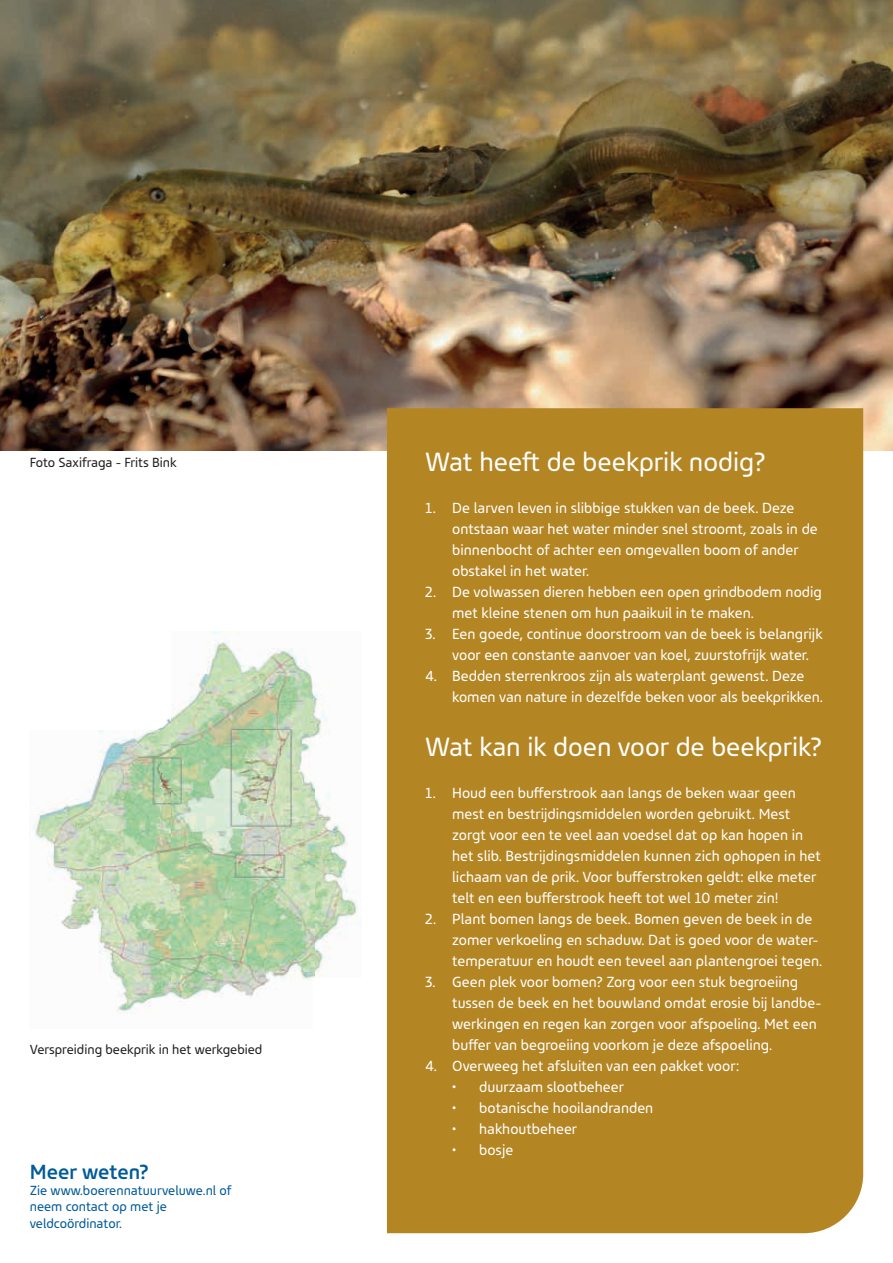
<style>
.page{position:relative;width:893px;height:1263px;background:#fff}
.page>*{position:absolute;margin:0;border:0;box-sizing:border-box;transform-origin:0 0}
.t1{font:27px "Bjorn";color:#fff}
.t2{font:500 21px "Bjorn";color:#015a99}
.t3{font:15px/21px "Bjorn";color:#fff}
.t4{font:13.5px/16.2px "Bjorn";color:#015a99}
.t5{font:13.5px "Bjorn";color:#231f20}
</style>
<div class="page">
<img style="left:33px;top:631px;width:325px;height:384px">
<img style="left:0;top:0;width:893px;height:451px">
<div style="left:387px;top:408px;width:476px;height:825px;background:#b48523"></div>
<p class="t5" style="left:30px;top:452px;width:148px">Foto Saxifraga - Frits Bink</p>
<p class="t5" style="left:30px;top:1039px;width:234px">Verspreiding beekprik in het werkgebied</p>
<h2 class="t2" style="left:30px;top:1154px;width:120px">Meer weten?</h2>
<p class="t4" style="left:30px;top:1181px;width:203px">Zie www.boerennatuurveluwe.nl of neem contact op met je veldcoördinator.</p>
<h1 class="t1" style="left:425px;top:440px;width:342px">Wat heeft de beekprik nodig?</h1>
<p class="t3" style="left:452px;top:496px;width:367px;text-indent:-27px">1. De larven leven in slibbige stukken van de beek. Deze ontstaan waar het water minder snel stroomt, zoals in de binnenbocht of achter een omgevallen boom of ander obstakel in het water.</p>
<p class="t3" style="left:452px;top:580px;width:371px;text-indent:-27px">2. De volwassen dieren hebben een open grindbodem nodig met kleine stenen om hun paaikuil in te maken.</p>
<p class="t3" style="left:452px;top:622px;width:372px;text-indent:-27px">3. Een goede, continue doorstroom van de beek is belangrijk voor een constante aanvoer van koel, zuurstofrijk water.</p>
<p class="t3" style="left:452px;top:664px;width:372px;text-indent:-27px">4. Bedden sterrenkroos zijn als waterplant gewenst. Deze komen van nature in dezelfde beken voor als beekprikken.</p>
<h1 class="t1" style="left:425px;top:725px;width:398px">Wat kan ik doen voor de beekprik?</h1>
<p class="t3" style="left:452px;top:781px;width:370px;text-indent:-27px">1. Houd een bufferstrook aan langs de beken waar geen mest en bestrijdingsmiddelen worden gebruikt. Mest zorgt voor een te veel aan voedsel dat op kan hopen in het slib. Bestrijdingsmiddelen kunnen zich ophopen in het lichaam van de prik. Voor bufferstroken geldt: elke meter telt en een bufferstrook heeft tot wel 10 meter zin!</p>
<p class="t3" style="left:452px;top:907px;width:371px;text-indent:-27px">2. Plant bomen langs de beek. Bomen geven de beek in de zomer verkoeling en schaduw. Dat is goed voor de water&shy;temperatuur en houdt een teveel aan plantengroei tegen.</p>
<p class="t3" style="left:452px;top:970px;width:371px;text-indent:-27px">3. Geen plek voor bomen? Zorg voor een stuk begroeiing tussen de beek en het bouwland omdat erosie bij landbe&shy;werkingen en regen kan zorgen voor afspoeling. Met een buffer van begroeiing voorkom je deze afspoeling.</p>
<p class="t3" style="left:425px;top:1054px;width:315px">4. Overweeg het afsluiten van een pakket voor:</p>
<p class="t3" style="left:452px;top:1075px;width:173px">• duurzaam slootbeheer</p>
<p class="t3" style="left:452px;top:1096px;width:203px">• botanische hooilandranden</p>
<p class="t3" style="left:452px;top:1117px;width:126px">• hakhoutbeheer</p>
<p class="t3" style="left:452px;top:1138px;width:63px">• bosje</p>
</div>
